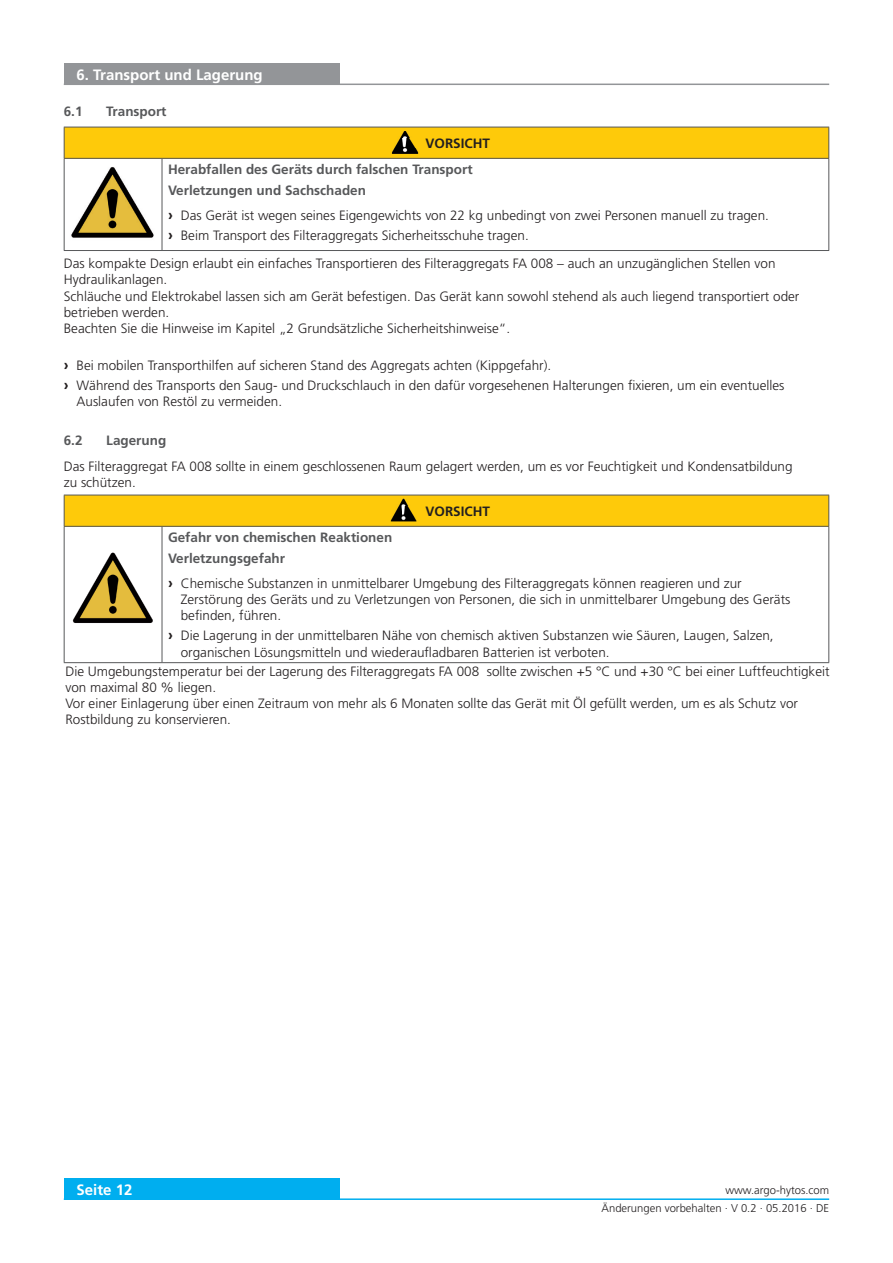
<style>
.page{position:relative;width:893px;height:1263px;background:#fff}
.page>*{position:absolute;margin:0;border:0;box-sizing:border-box;transform-origin:0 0}
.t1{font:700 15px "Frutiger LT";color:#fff}
.t2{font:300 13.5px/16.2px "Frutiger LT";color:#231f20}
.t3{font:700 13.5px/20.4px "Frutiger LT";color:#57585a}
.t4{font:700 13.5px "Frutiger LT";color:#231f20}
.t5{font:300 11.25px "Frutiger LT";color:#231f20}
.s1{font-weight:700;font-size:15px}
</style>
<div class="page">
<div style="left:64px;top:1179px;width:276px;height:21px;background:#00aeef"></div>
<hr style="left:64px;top:1198px;width:765px;height:2px;background:#00aeef">
<div style="left:64px;top:495px;width:765px;height:31px;background:#feca0a"></div>
<hr style="left:64px;top:527px;width:1px;height:135px;background:#57585a">
<hr style="left:162px;top:527px;width:1px;height:135px;background:#57585a">
<hr style="left:828px;top:527px;width:1px;height:135px;background:#57585a">
<hr style="left:64px;top:662px;width:98px;height:1px;background:#57585a">
<hr style="left:162px;top:662px;width:667px;height:1px;background:#57585a">
<hr style="left:64px;top:495px;width:98px;height:1px;background:#57585a">
<hr style="left:64px;top:495px;width:1px;height:31px;background:#57585a">
<hr style="left:162px;top:495px;width:667px;height:1px;background:#57585a">
<hr style="left:828px;top:495px;width:1px;height:31px;background:#57585a">
<hr style="left:64px;top:526px;width:98px;height:1px;background:#57585a">
<hr style="left:162px;top:526px;width:667px;height:1px;background:#57585a">
<img style="left:71px;top:167px;width:83px;height:71px">
<div style="left:64px;top:64px;width:276px;height:21px;background:#939598"></div>
<hr style="left:64px;top:84px;width:765px;height:1px;background:#939598">
<div style="left:64px;top:127px;width:765px;height:31px;background:#feca0a"></div>
<hr style="left:64px;top:159px;width:1px;height:91px;background:#57585a">
<hr style="left:162px;top:159px;width:1px;height:91px;background:#57585a">
<hr style="left:828px;top:159px;width:1px;height:91px;background:#57585a">
<hr style="left:64px;top:250px;width:98px;height:1px;background:#57585a">
<hr style="left:162px;top:250px;width:667px;height:1px;background:#57585a">
<hr style="left:64px;top:127px;width:98px;height:1px;background:#57585a">
<hr style="left:64px;top:127px;width:1px;height:31px;background:#57585a">
<hr style="left:162px;top:127px;width:667px;height:1px;background:#57585a">
<hr style="left:828px;top:127px;width:1px;height:31px;background:#57585a">
<hr style="left:64px;top:158px;width:98px;height:1px;background:#57585a">
<hr style="left:162px;top:158px;width:667px;height:1px;background:#57585a">
<img style="left:72px;top:552px;width:81px;height:71px">
<img style="left:392px;top:131px;width:26px;height:23px">
<img style="left:403px;top:138px;width:15px;height:10px">
<img style="left:390px;top:498px;width:27px;height:23px">
<img style="left:403px;top:506px;width:14px;height:10px">
<p class="t1" style="left:77px;top:66px;width:188px">6. Transport und Lagerung</p>
<p class="t3" style="left:64px;top:102px;width:20px">6.1</p>
<p class="t3" style="left:106px;top:102px;width:62px">Transport</p>
<p class="t4" style="left:425px;top:135px;width:66px">VORSICHT</p>
<p class="t3" style="left:168px;top:160px;width:306px">Herabfallen des Geräts durch falschen Transport<br>Verletzungen und Sachschaden</p>
<p class="t2" style="left:168px;top:205px;width:602px;line-height:20.4px"><span class="s1">›</span> Das Gerät ist wegen seines Eigengewichts von 22 kg unbedingt von zwei Personen manuell zu tragen. <span class="s1">›</span> Beim Transport des Filteraggregats Sicherheitsschuhe tragen.</p>
<p class="t2" style="left:64px;top:256px;width:737px">Das kompakte Design erlaubt ein einfaches Transportieren des Filteraggregats FA 008 – auch an unzugänglichen Stellen von Hydraulikanlagen.<br>Schläuche und Elektrokabel lassen sich am Gerät befestigen. Das Gerät kann sowohl stehend als auch liegend transportiert oder betrieben werden.<br>Beachten Sie die Hinweise im Kapitel „2 Grundsätzliche Sicherheitshinweise“.</p>
<p class="t2" style="left:64px;top:355px;width:722px;line-height:20.4px"><span class="s1">›</span> Bei mobilen Transporthilfen auf sicheren Stand des Aggregats achten (Kippgefahr).<br><span class="s1">›</span> Während des Transports den Saug- und Druckschlauch in den dafür vorgesehenen Halterungen fixieren, um ein eventuelles</p>
<p class="t2" style="left:77px;top:394px;width:207px">Auslaufen von Restöl zu vermeiden.</p>
<p class="t3" style="left:64px;top:430px;width:20px">6.2</p>
<p class="t3" style="left:106px;top:430px;width:62px">Lagerung</p>
<p class="t2" style="left:64px;top:458px;width:730px">Das Filteraggregat FA 008 sollte in einem geschlossenen Raum gelagert werden, um es vor Feuchtigkeit und Kondensatbildung zu schützen.</p>
<p class="t4" style="left:425px;top:503px;width:66px">VORSICHT</p>
<p class="t3" style="left:168px;top:528px;width:226px">Gefahr von chemischen Reaktionen<br>Verletzungsgefahr</p>
<p class="t2" style="left:181px;top:575px;width:611px;text-indent:-13px"><span class="s1">›</span> Chemische Substanzen in unmittelbarer Umgebung des Filteraggregats können reagieren und zur<br>Zerstörung des Geräts und zu Verletzungen von Personen, die sich in unmittelbarer Umgebung des Geräts befinden, führen.</p>
<p class="t2" style="left:181px;top:628px;width:594px;text-indent:-13px"><span class="s1">›</span> Die Lagerung in der unmittelbaren Nähe von chemisch aktiven Substanzen wie Säuren, Laugen, Salzen, organischen Lösungsmitteln und wiederaufladbaren Batterien ist verboten.</p>
<p class="t2" style="left:65px;top:663px;width:766px">Die Umgebungstemperatur bei der Lagerung des Filteraggregats FA 008 sollte zwischen +5 °C und +30 °C bei einer Luftfeuchtigkeit von maximal 80 % liegen.<br>Vor einer Einlagerung über einen Zeitraum von mehr als 6 Monaten sollte das Gerät mit Öl gefüllt werden, um es als Schutz vor Rostbildung zu konservieren.</p>
<p class="t1" style="left:77px;top:1181px;width:57px">Seite 12</p>
<p class="t5" style="left:725px;top:1184px;width:105px">www.argo-hytos.com</p>
<p class="t5" style="left:602px;top:1202px;width:229px">Änderungen vorbehalten · V 0.2 · 05.2016 · DE</p>
</div>
